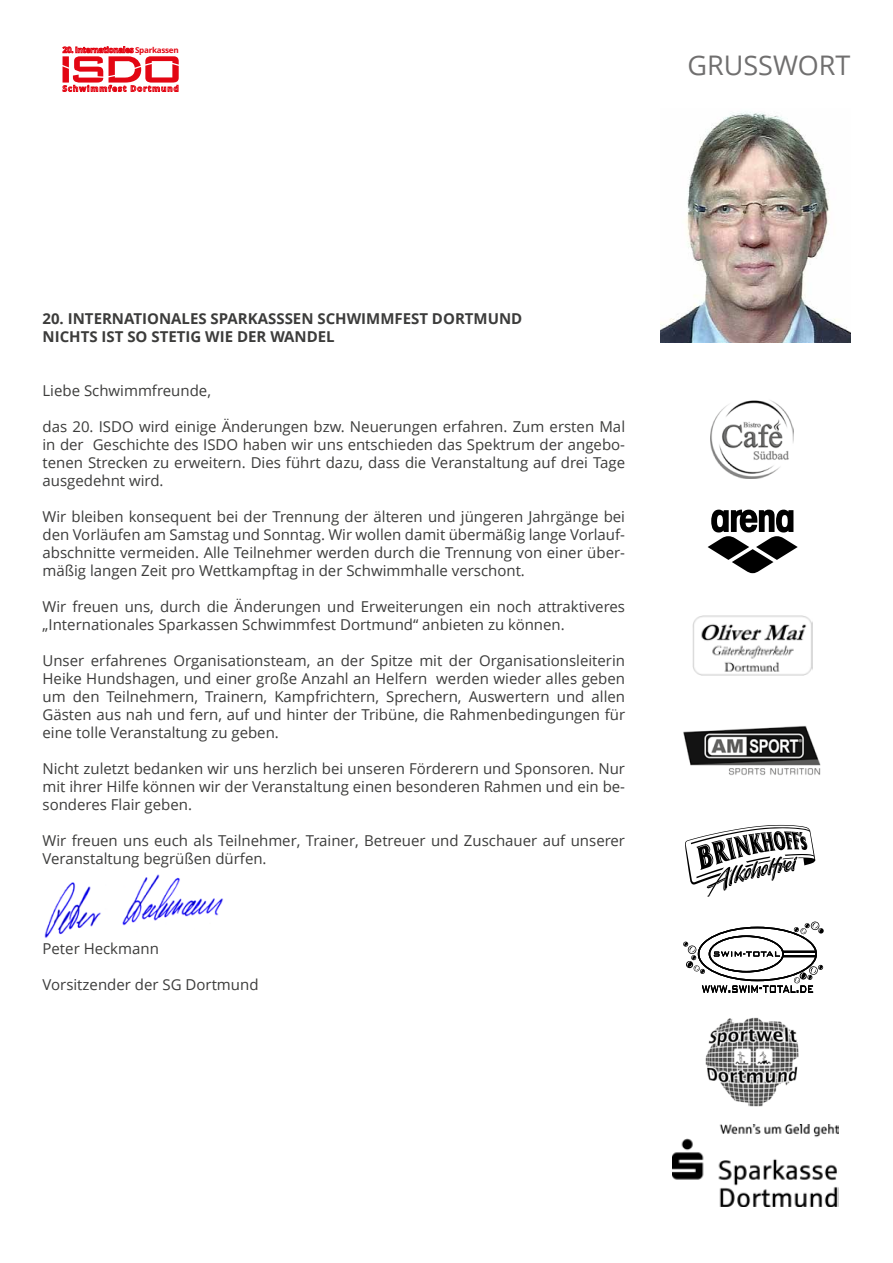
<style>
.page{position:relative;width:893px;height:1263px;background:#fff}
.page>*{position:absolute;margin:0;border:0;box-sizing:border-box;transform-origin:0 0}
.t1{font:27px "Open Sans";color:#706f6f}
.t2{font:15px/18px "Open Sans";color:#3c3c3b;text-align:justify}
.t3{font:700 15px/18px "Open Sans";color:#3c3c3b}
</style>
<div class="page">
<img style="left:44px;top:874px;width:179px;height:64px">
<svg style="left:708px;top:510px;width:90px;height:63px"></svg>
<img style="left:672px;top:1124px;width:166px;height:82px">
<svg style="left:683px;top:921px;width:141px;height:72px"></svg>
<img style="left:710px;top:400px;width:84px;height:79px">
<img style="left:705px;top:1017px;width:94px;height:89px">
<svg style="left:685px;top:825px;width:130px;height:72px"></svg>
<img style="left:693px;top:615px;width:120px;height:61px">
<img style="left:683px;top:726px;width:138px;height:49px">
<svg style="left:62px;top:46px;width:117px;height:46px"></svg>
<img style="left:660px;top:111px;width:190px;height:231px">
<h1 class="t1" style="left:687px;top:46px;width:165px">GRUSSWORT</h1>
<p class="t3" style="left:43px;top:309px;width:481px">20. INTERNATIONALES SPARKASSSEN SCHWIMMFEST DORTMUND<br>NICHTS IST SO STETIG WIE DER WANDEL</p>
<p class="t2" style="left:43px;top:381px;width:170px">Liebe Schwimmfreunde,</p>
<p class="t2" style="left:43px;top:417px;width:584px">das 20. ISDO wird einige Änderungen bzw. Neuerungen erfahren. Zum ersten Mal in der Geschichte des ISDO haben wir uns entschieden das Spektrum der angebo&shy;tenen Strecken zu erweitern. Dies führt dazu, dass die Veranstaltung auf drei Tage ausgedehnt wird.</p>
<p class="t2" style="left:43px;top:507px;width:584px">Wir bleiben konsequent bei der Trennung der älteren und jüngeren Jahrgänge bei den Vorläufen am Samstag und Sonntag. Wir wollen damit übermäßig lange Vorlauf&shy;abschnitte vermeiden. Alle Teilnehmer werden durch die Trennung von einer über&shy;mäßig langen Zeit pro Wettkampftag in der Schwimmhalle verschont.</p>
<p class="t2" style="left:43px;top:597px;width:584px">Wir freuen uns, durch die Änderungen und Erweiterungen ein noch attraktiveres „Internationales Sparkassen Schwimmfest Dortmund“ anbieten zu können.</p>
<p class="t2" style="left:43px;top:651px;width:584px">Unser erfahrenes Organisationsteam, an der Spitze mit der Organisationsleiterin Heike Hundshagen, und einer große Anzahl an Helfern werden wieder alles geben um den Teilnehmern, Trainern, Kampfrichtern, Sprechern, Auswertern und allen Gästen aus nah und fern, auf und hinter der Tribüne, die Rahmenbedingungen für eine tolle Veranstaltung zu geben.</p>
<p class="t2" style="left:43px;top:759px;width:584px">Nicht zuletzt bedanken wir uns herzlich bei unseren Förderern und Sponsoren. Nur mit ihrer Hilfe können wir der Veranstaltung einen besonderen Rahmen und ein be&shy;sonderes Flair geben.</p>
<p class="t2" style="left:43px;top:831px;width:584px">Wir freuen uns euch als Teilnehmer, Trainer, Betreuer und Zuschauer auf unserer<br>Veranstaltung begrüßen dürfen.</p>
<p class="t2" style="left:43px;top:939px;width:118px">Peter Heckmann</p>
<p class="t2" style="left:43px;top:975px;width:217px">Vorsitzender der SG Dortmund</p>
</div>
